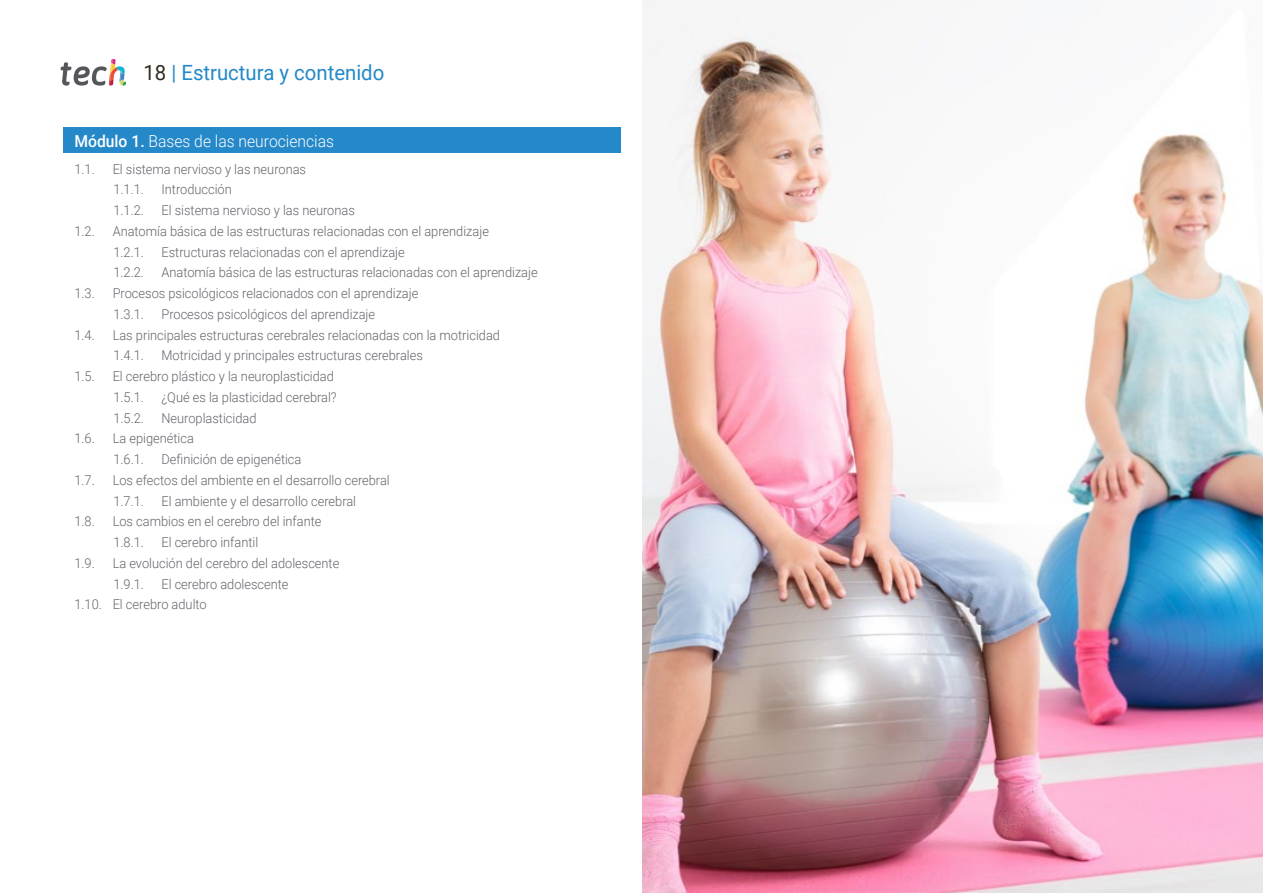
<style>
.page{position:relative;width:1263px;height:893px;background:#fff}
.page>*{position:absolute;margin:0;border:0;box-sizing:border-box;transform-origin:0 0}
.t1{font:21px "Roboto";color:#2488c9}
.t2{font:300 16.5px "Roboto";color:#fff;scale:.95 1}
.t3{font:300 13.5px/20.7px "Roboto";color:#61646a;scale:.95 1}
.s1{color:#312e20}
.s2{font-weight:500}
</style>
<div class="page">
<svg style="left:61px;top:59px;width:65px;height:27px"></svg>
<div style="left:63px;top:128px;width:558px;height:25px;background:#2488c9"></div>
<img style="left:642px;top:0;width:621px;height:893px">
<h1 class="t1" style="left:144px;top:57px;width:242px"><span class="s1">18</span> | Estructura y contenido</h1>
<p class="t2" style="left:74px;top:129px;width:275px"><span class="s2">Módulo 1.</span> Bases de las neurociencias</p>
<p class="t3" style="left:74px;top:158px;width:23px">1.1.</p>
<p class="t3" style="left:113px;top:158px;width:205px">El sistema nervioso y las neuronas<br>1.1.1.</p>
<p class="t3" style="left:161px;top:179px;width:76px">Introducción</p>
<p class="t3" style="left:113px;top:200px;width:34px">1.1.2.</p>
<p class="t3" style="left:161px;top:200px;width:205px">El sistema nervioso y las neuronas</p>
<p class="t3" style="left:74px;top:220px;width:23px">1.2.</p>
<p class="t3" style="left:113px;top:220px;width:398px">Anatomía básica de las estructuras relacionadas con el aprendizaje<br>1.2.1.</p>
<p class="t3" style="left:161px;top:241px;width:258px">Estructuras relacionadas con el aprendizaje</p>
<p class="t3" style="left:113px;top:262px;width:34px">1.2.2.</p>
<p class="t3" style="left:161px;top:262px;width:398px">Anatomía básica de las estructuras relacionadas con el aprendizaje</p>
<p class="t3" style="left:74px;top:283px;width:23px">1.3.</p>
<p class="t3" style="left:113px;top:283px;width:323px">Procesos psicológicos relacionados con el aprendizaje<br>1.3.1.</p>
<p class="t3" style="left:161px;top:303px;width:226px">Procesos psicológicos del aprendizaje</p>
<p class="t3" style="left:74px;top:324px;width:23px">1.4.</p>
<p class="t3" style="left:113px;top:324px;width:409px">Las principales estructuras cerebrales relacionadas con la motricidad<br>1.4.1.</p>
<p class="t3" style="left:161px;top:345px;width:277px">Motricidad y principales estructuras cerebrales</p>
<p class="t3" style="left:74px;top:366px;width:23px">1.5.</p>
<p class="t3" style="left:113px;top:366px;width:234px">El cerebro plástico y la neuroplasticidad<br>1.5.1.</p>
<p class="t3" style="left:161px;top:386px;width:186px">¿Qué es la plasticidad cerebral?</p>
<p class="t3" style="left:113px;top:407px;width:34px">1.5.2.</p>
<p class="t3" style="left:161px;top:407px;width:102px">Neuroplasticidad</p>
<p class="t3" style="left:74px;top:428px;width:23px">1.6.</p>
<p class="t3" style="left:113px;top:428px;width:87px">La epigenética<br>1.6.1.</p>
<p class="t3" style="left:161px;top:448px;width:149px">Definición de epigenética</p>
<p class="t3" style="left:74px;top:469px;width:23px">1.7.</p>
<p class="t3" style="left:113px;top:469px;width:293px">Los efectos del ambiente en el desarrollo cerebral<br>1.7.1.</p>
<p class="t3" style="left:161px;top:490px;width:206px">El ambiente y el desarrollo cerebral</p>
<p class="t3" style="left:74px;top:511px;width:23px">1.8.</p>
<p class="t3" style="left:113px;top:511px;width:221px">Los cambios en el cerebro del infante<br>1.8.1.</p>
<p class="t3" style="left:161px;top:531px;width:103px">El cerebro infantil</p>
<p class="t3" style="left:74px;top:552px;width:23px">1.9.</p>
<p class="t3" style="left:113px;top:552px;width:240px">La evolución del cerebro del adolescente<br>1.9.1.</p>
<p class="t3" style="left:74px;top:573px;width:227px;text-indent:87px">El cerebro adolescente<br>1.10. El cerebro adulto</p>
</div>
